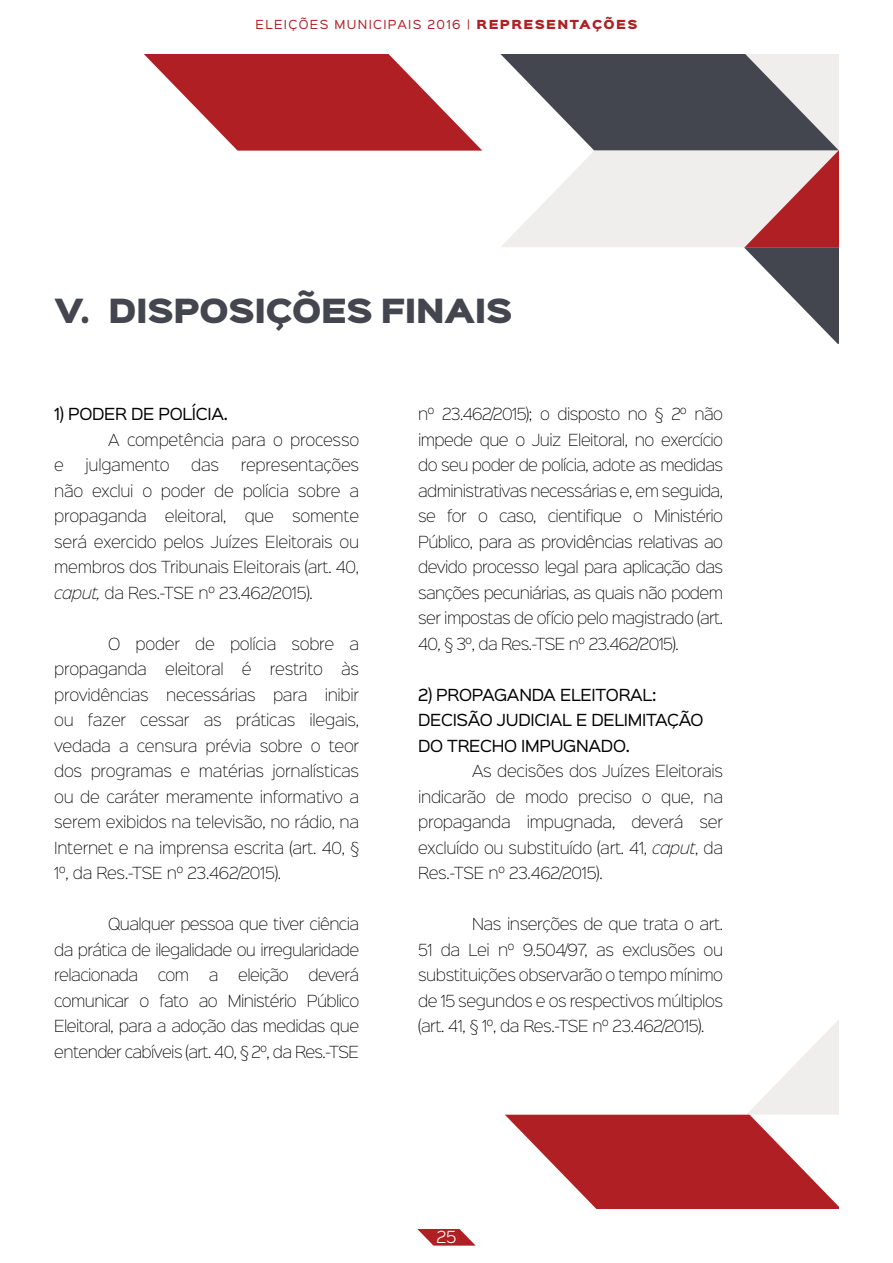
<style>
.page{position:relative;width:893px;height:1263px;background:#fff}
.page>*{position:absolute;margin:0;border:0;box-sizing:border-box;transform-origin:0 0}
.t1{font:30px "Sinkin Sans 900 X Black";letter-spacing:-.03em;color:#44464f}
.t2{font:15px/25.5px "Sinkin Sans 200 X Light";letter-spacing:-.03em;color:#000;text-align:justify}
.t3{font:15px/25.5px "Sinkin Sans 400";letter-spacing:-.02em;color:#000}
.t4{font:300 15px "Sinkin Sans 300";color:#fff}
.t5{font:11.25px "Sinkin Sans 400";letter-spacing:.12em;color:#b01f23}
.s1{font-family:"Sinkin Sans 900 X Black"}
.s2{font-style:italic}
</style>
<div class="page">
<svg style="left:417px;top:1229px;width:58px;height:16px"></svg>
<svg style="left:144px;top:54px;width:338px;height:97px"></svg>
<svg style="left:500px;top:54px;width:339px;height:290px"></svg>
<svg style="left:505px;top:1020px;width:334px;height:189px"></svg>
<p class="t5" style="left:256px;top:15px;width:383px">ELEIÇÕES MUNICIPAIS 2016 | <span class="s1">REPRESENTAÇÕES</span></p>
<h1 class="t1" style="left:54px;top:295px;width:460px">V. DISPOSIÇÕES FINAIS</h1>
<p class="t3" style="left:54px;top:400px;width:175px">1) PODER DE POLÍCIA.</p>
<p class="t2" style="left:108px;top:426px;width:252px">A competência para o processo</p>
<p class="t2" style="left:54px;top:451px;width:11px">e</p>
<p class="t2" style="left:86px;top:451px;width:86px">julgamento</p>
<p class="t2" style="left:191px;top:451px;width:29px">das</p>
<p class="t2" style="left:54px;top:451px;width:306px;text-indent:187px">representações não exclui o poder de polícia sobre a propaganda eleitoral, que somente será exercido pelos Juízes Eleitorais ou membros dos Tribunais Eleitorais (art. 40, <span class="s2">CAPUT,</span> da Res.-TSE nº 23.462/2015).</p>
<p class="t2" style="left:54px;top:630px;width:306px;text-indent:54px">O poder de polícia sobre a propaganda eleitoral é restrito às providências necessárias para inibir ou fazer cessar as práticas ilegais, vedada a censura prévia sobre o teor dos programas e matérias jornalísticas ou de caráter meramente informativo a serem exibidos na televisão, no rádio, na Internet e na imprensa escrita (art. 40, § 1º, da Res.-TSE nº 23.462/2015).</p>
<p class="t2" style="left:54px;top:910px;width:306px;text-indent:54px">Qualquer pessoa que tiver ciência da prática de ilegalidade ou irregularidade relacionada</p>
<p class="t2" style="left:54px;top:961px;width:306px;text-indent:254px">deverá comunicar o fato ao Ministério Público Eleitoral, para a adoção das medidas que entender cabíveis (art. 40, § 2º, da Res.-TSE</p>
<p class="t2" style="left:158px;top:961px;width:33px">com</p>
<p class="t2" style="left:209px;top:961px;width:11px">a</p>
<p class="t2" style="left:238px;top:961px;width:52px">eleição</p>
<p class="t2" style="left:418px;top:400px;width:306px">nº 23.462/2015); o disposto no § 2º não impede que o Juiz Eleitoral, no exercício do seu poder de polícia, adote as medidas administrativas necessárias e, em seguida, se for o caso, cientifique o Ministério Público, para as providências relativas ao devido processo legal para aplicação das sanções pecuniárias, as quais não podem ser impostas de ofício pelo magistrado (art.<br>40, § 3º, da Res.-TSE nº 23.462/2015).</p>
<p class="t3" style="left:418px;top:681px;width:287px">2) PROPAGANDA ELEITORAL:<br>DECISÃO JUDICIAL E DELIMITAÇÃO<br>DO TRECHO IMPUGNADO.</p>
<p class="t2" style="left:418px;top:757px;width:306px;text-indent:54px">As decisões dos Juízes Eleitorais indicarão de modo preciso o que, na propaganda impugnada, deverá ser excluído ou substituído (art. 41, <span class="s2">CAPUT</span>, da Res.-TSE nº 23.462/2015).</p>
<p class="t2" style="left:418px;top:910px;width:306px;text-indent:54px">Nas inserções de que trata o art.<br>51 da Lei nº 9.504/97, as exclusões ou substituições observarão o tempo mínimo de 15 segundos e os respectivos múltiplos (art. 41, § 1º, da Res.-TSE nº 23.462/2015).</p>
<p class="t4" style="left:436px;top:1225px;width:22px">25</p>
</div>
